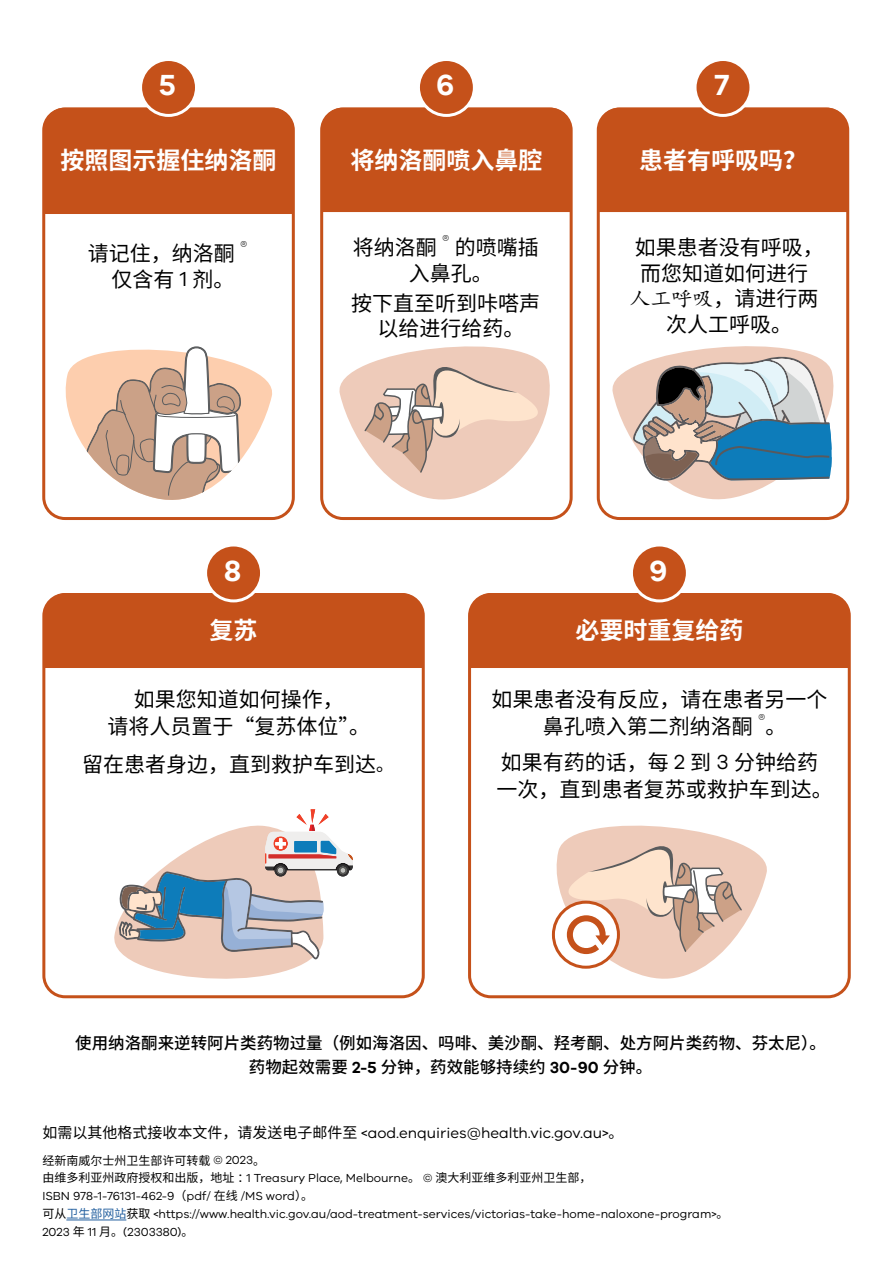
<style>
.page{position:relative;width:893px;height:1263px;background:#fff}
.page>*{position:absolute;margin:0;border:0;box-sizing:border-box;transform-origin:0 0}
.t1{font:600 30px "VIC";color:#fff}
.t2{font:700 24px "Noto Sans CJ Ksc";color:#fff}
.t3{font:21px/25.5px "Noto Sans CJ Ksc";color:#000}
.t4{font:500 16.5px/24px "Noto Sans CJ Ksc";color:#000;text-align:center}
.Accessibility_details{font:15px "VIC";color:#000}
.t5{font:14.7px "VIC";color:#000}
.Publishing_imprint_details{font:12px "VIC";color:#000}
.Publishing_imprint_details-2{font:12px "Noto Sans CJ Ksc";color:#000}
.s1{font-family:"VIC"}
.s2{font-family:"Kai Ti"}
.s3{font-size:18px}
.s4{font-family:"VIC";font-weight:600}
.s5{font-family:"Noto Sans CJ Ksc"}
.s6{font-family:"Noto Sans CJ Ksc";color:#215e9e}
</style>
<div class="page">
<div style="left:320px;top:108px;width:253px;height:412px;border:3px solid #c5511a;border-radius:21px"></div>
<div style="left:42px;top:108px;width:253px;height:412px;border:3px solid #c5511a;border-radius:21px"></div>
<div style="left:44px;top:108px;width:249px;height:106px;background:#c5511a"></div>
<div style="left:322px;top:108px;width:249px;height:104px;background:#c5511a"></div>
<div style="left:600px;top:108px;width:246px;height:104px;background:#c5511a"></div>
<div style="left:597px;top:108px;width:252px;height:412px;border:3px solid #c5511a;border-radius:21px"></div>
<div style="left:418px;top:59px;width:56px;height:56px;background:#c5511a;border-radius:50%"></div>
<div style="left:417px;top:58px;width:59px;height:59px;border:3px solid #fff;border-radius:50%"></div>
<div style="left:695px;top:59px;width:56px;height:56px;background:#c5511a;border-radius:50%"></div>
<div style="left:693px;top:58px;width:59px;height:59px;border:3px solid #fff;border-radius:50%"></div>
<div style="left:141px;top:59px;width:55px;height:56px;background:#c5511a;border-radius:50%"></div>
<div style="left:139px;top:58px;width:59px;height:59px;border:3px solid #fff;border-radius:50%"></div>
<svg style="left:329px;top:346px;width:221px;height:166px"></svg>
<svg style="left:603px;top:346px;width:239px;height:165px"></svg>
<div style="left:46px;top:593px;width:375px;height:75px;background:#c5511a"></div>
<div style="left:472px;top:593px;width:375px;height:75px;background:#c5511a"></div>
<svg style="left:551px;top:825px;width:216px;height:154px"></svg>
<svg style="left:114px;top:809px;width:239px;height:170px"></svg>
<div style="left:42px;top:593px;width:383px;height:405px;border:3px solid #c5511a;border-radius:21px"></div>
<div style="left:468px;top:593px;width:383px;height:405px;border:3px solid #c5511a;border-radius:21px"></div>
<div style="left:206px;top:545px;width:56px;height:56px;background:#c5511a;border-radius:50%"></div>
<div style="left:204px;top:543px;width:59px;height:59px;border:3px solid #fff;border-radius:50%"></div>
<div style="left:631px;top:545px;width:56px;height:56px;background:#c5511a;border-radius:50%"></div>
<div style="left:630px;top:543px;width:59px;height:59px;border:3px solid #fff;border-radius:50%"></div>
<hr style="left:66px;top:1220px;width:60px;height:1px;background:#215e9e">
<svg style="left:65px;top:346px;width:207px;height:154px"></svg>
<p class="t1" style="left:159px;top:67px;width:18px">5</p>
<p class="t1" style="left:436px;top:67px;width:20px">6</p>
<p class="t1" style="left:714px;top:67px;width:17px">7</p>
<p class="t2" style="left:61px;top:147px;width:218px">按照图示握住纳洛酮</p>
<p class="t2" style="left:350px;top:147px;width:193px">将纳洛酮喷入鼻腔</p>
<p class="t2" style="left:639px;top:147px;width:169px">患者有呼吸吗？</p>
<p class="t3" style="left:88px;top:241px;width:148px">请记住，纳洛酮</p>
<p class="t5" style="left:240px;top:238px;width:9px">®</p>
<p class="t3" style="left:111px;top:267px;width:125px">仅含有 <span class="s1">1</span> 剂。</p>
<p class="t3" style="left:353px;top:235px;width:85px">将纳洛酮</p>
<p class="t5" style="left:442px;top:231px;width:9px">®</p>
<p class="t3" style="left:409px;top:235px;width:131px;text-indent:46px">的喷嘴插入鼻孔。</p>
<p class="t3" style="left:351px;top:290px;width:191px;text-align:center">按下直至听到咔嗒声以给进行给药。</p>
<p class="t3" style="left:629px;top:235px;width:196px;text-align:center">如果患者没有呼吸，而您知道如何进行<span class="s2">人工呼吸</span>，请进行两次人工呼吸。</p>
<p class="t1" style="left:224px;top:553px;width:18px">8</p>
<p class="t1" style="left:649px;top:553px;width:20px">9</p>
<p class="t2" style="left:210px;top:617px;width:49px">复苏</p>
<p class="t2" style="left:575px;top:617px;width:169px">必要时重复给药</p>
<p class="t3" style="left:108px;top:687px;width:264px;line-height:27px;text-align:center">如果您知道如何操作，<br>请将人员置于“复苏体位”。</p>
<p class="t3" style="left:82px;top:752px;width:313px">留在患者身边，直到救护车到达<span class="s3">。</span></p>
<p class="t3" style="left:543px;top:687px;width:286px;line-height:27px;text-indent:-51px">如果患者没有反应，请在患者另一个鼻孔喷入第二剂纳洛酮</p>
<p class="t5" style="left:758px;top:711px;width:9px">®</p>
<p class="t3" style="left:765px;top:714px;width:23px">。</p>
<p class="t3" style="left:497px;top:749px;width:337px;line-height:27px">如果有药的话，每 <span class="s1">2</span> 到 <span class="s1">3</span> 分钟给药一次，直到患者复苏或救护车到达。</p>
<p class="t4" style="left:75px;top:1032px;width:752px">使用纳洛酮来逆转阿片类药物过量（例如海洛因、吗啡、美沙酮、羟考酮、处方阿片类药物、芬太尼）。药物起效需要 <span class="s4">2-5</span> 分钟，药效能够持续约 <span class="s4">30-90</span> 分钟。</p>
<p class="Accessibility_details" style="left:42px;top:1124px;width:583px"><span class="s5">如需以其他格式接收本文件，请发送电子邮件至</span> &lt;aod.enquiries@health.vic.gov.au&gt;<span class="s5">。</span></p>
<p class="Publishing_imprint_details-2" style="left:42px;top:1153px;width:224px">经新南威尔士州卫生部许可转载 <span class="s1">© 2023</span>。</p>
<p class="Publishing_imprint_details-2" style="left:42px;top:1171px;width:551px">由维多利亚州政府授权和出版，地址：<span class="s1">1 Treasury Place, Melbourne</span>。 <span class="s1">©</span> 澳大利亚维多利亚州卫生部，</p>
<p class="Publishing_imprint_details" style="left:42px;top:1188px;width:272px">ISBN 978-1-76131-462-9<span class="s5">（</span>pdf/ <span class="s5">在线</span> /MS word<span class="s5">）。</span></p>
<p class="Publishing_imprint_details" style="left:42px;top:1206px;width:688px"><span class="s5">可从</span><span class="s6">卫生部网站</span><span class="s5">获取</span> &lt;https://www.health.vic.gov.au/aod-treatment-services/victorias-take-home-naloxone-program&gt;<span class="s5">。</span></p>
<p class="Publishing_imprint_details" style="left:42px;top:1224px;width:153px">2023 <span class="s5">年</span> 11 <span class="s5">月。</span>(2303380)<span class="s5">。</span></p>
</div>
